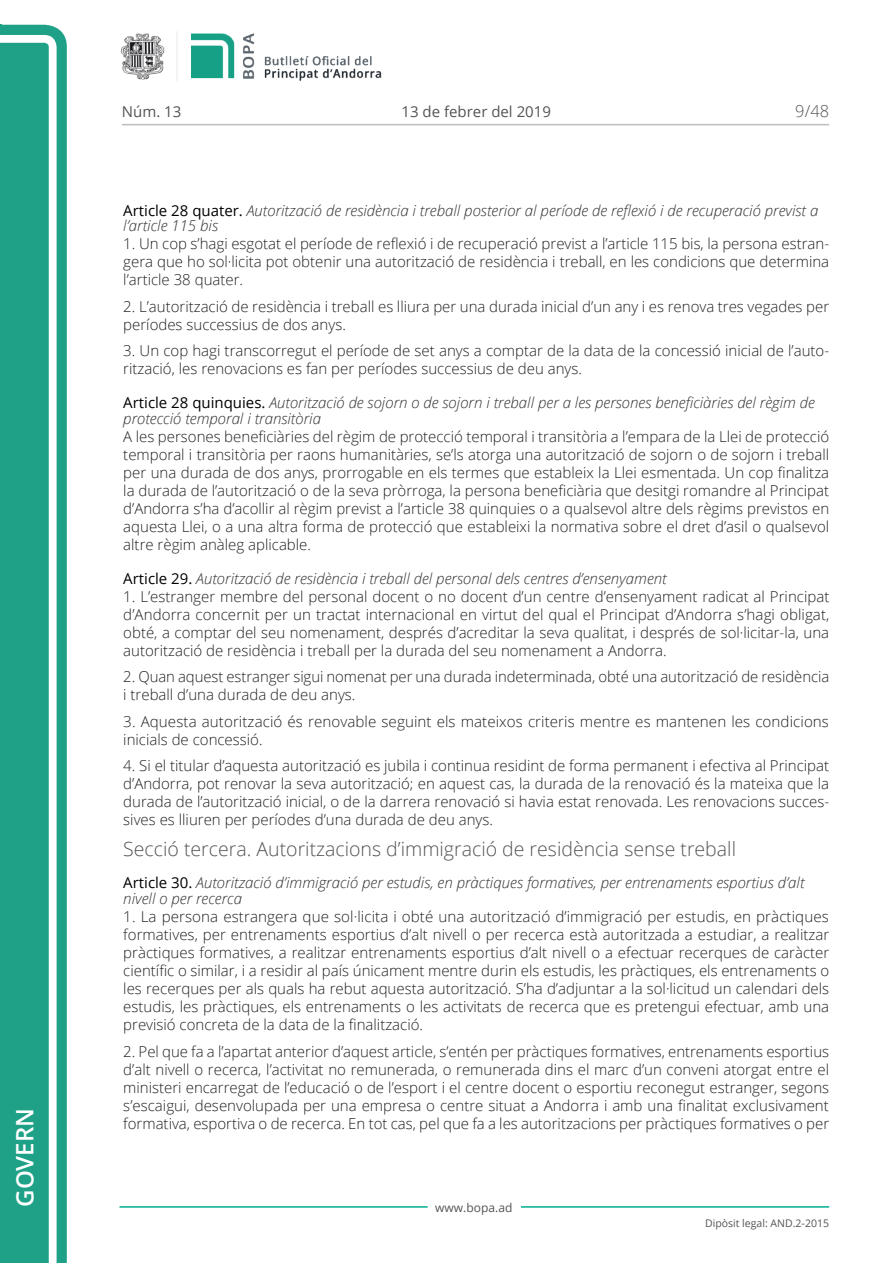
<style>
.page{position:relative;width:893px;height:1263px;background:#fff}
.page>*{position:absolute;margin:0;border:0;box-sizing:border-box;transform-origin:0 0}
.t1{font:600 24px "Open Sans";color:#fff}
.Titol_5{font:300 19.5px "Open Sans";color:#545454}
.t2{font:300 16.5px "Open Sans";color:#545454}
.Body_text{font:300 15px/18px "Open Sans";color:#231f20;text-align:justify}
.Titol_7{font:italic 300 15px/15.8px "Open Sans";color:#303030}
.t3{font:15px "Open Sans";color:#545454}
.t4{font:12px "Open Sans";color:#545454}
.t5{font:10.5px "Open Sans";color:#545454}
.s1{font-weight:400;font-style:normal;color:#000}
</style>
<div class="page">
<svg style="left:0;top:25px;width:67px;height:1238px;fill:#1ea187"></svg>
<div style="left:0;top:43px;width:49px;height:1220px;background:#1ea187"></div>
<img style="left:122px;top:32px;width:260px;height:49px">
<hr style="left:119px;top:1206px;width:309px;height:2px;background:#00ae91">
<hr style="left:521px;top:1206px;width:308px;height:2px;background:#00ae91">
<hr style="left:122px;top:124px;width:707px;height:1px;background:#bcbdc0">
<h1 class="t1" style="left:8px;top:1207px;width:100px;rotate:-90deg">Govern</h1>
<p class="t3" style="left:122px;top:102px;width:61px">Núm. 13</p>
<p class="t3" style="left:402px;top:102px;width:151px">13 de febrer del 2019</p>
<p class="t2" style="left:795px;top:100px;width:35px">9/48</p>
<p class="Titol_7" style="left:123px;top:202px;width:696px"><span class="s1">Article 28 quater.</span> Autorització de residència i treball posterior al període de reflexió i de recuperació previst a l’article 115 bis</p>
<p class="Body_text" style="left:123px;top:234px;width:707px">1. Un cop s’hagi esgotat el període de reflexió i de recuperació previst a l’article 115 bis, la persona estran&shy;gera que ho sol·licita pot obtenir una autorització de residència i treball, en les condicions que determina l’article 38 quater.</p>
<p class="Body_text" style="left:123px;top:297px;width:707px">2. L’autorització de residència i treball es lliura per una durada inicial d’un any i es renova tres vegades per períodes successius de dos anys.</p>
<p class="Body_text" style="left:123px;top:341px;width:707px">3. Un cop hagi transcorregut el període de set anys a comptar de la data de la concessió inicial de l’auto&shy;rització, les renovacions es fan per períodes successius de deu anys.</p>
<p class="Titol_7" style="left:123px;top:394px;width:693px"><span class="s1">Article 28 quinquies.</span> Autorització de sojorn o de sojorn i treball per a les persones beneficiàries del règim de protecció temporal i transitòria</p>
<p class="Body_text" style="left:123px;top:427px;width:707px">A les persones beneficiàries del règim de protecció temporal i transitòria a l’empara de la Llei de protecció temporal i transitòria per raons humanitàries, se’ls atorga una autorització de sojorn o de sojorn i treball per una durada de dos anys, prorrogable en els termes que estableix la Llei esmentada. Un cop finalitza la durada de l’autorització o de la seva pròrroga, la persona beneficiària que desitgi romandre al Principat d’Andorra s’ha d’acollir al règim previst a l’article 38 quinquies o a qualsevol altre dels règims previstos en aquesta Llei, o a una altra forma de protecció que estableixi la normativa sobre el dret d’asil o qualsevol altre règim anàleg aplicable.</p>
<p class="Titol_7" style="left:123px;top:570px;width:545px"><span class="s1">Article 29.</span> Autorització de residència i treball del personal dels centres d’ensenyament</p>
<p class="Body_text" style="left:123px;top:587px;width:708px">1. L’estranger membre del personal docent o no docent d’un centre d’ensenyament radicat al Principat d’Andorra concernit per un tractat internacional en virtut del qual el Principat d’Andorra s’hagi obligat, obté, a comptar del seu nomenament, després d’acreditar la seva qualitat, i després de sol·licitar-la, una autorització de residència i treball per la durada del seu nomenament a Andorra.</p>
<p class="Body_text" style="left:123px;top:667px;width:707px">2. Quan aquest estranger sigui nomenat per una durada indeterminada, obté una autorització de residència i treball d’una durada de deu anys.</p>
<p class="Body_text" style="left:123px;top:712px;width:707px">3. Aquesta autorització és renovable seguint els mateixos criteris mentre es mantenen les condicions inicials de concessió.</p>
<p class="Body_text" style="left:123px;top:756px;width:707px">4. Si el titular d’aquesta autorització es jubila i continua residint de forma permanent i efectiva al Principat d’Andorra, pot renovar la seva autorització; en aquest cas, la durada de la renovació és la mateixa que la durada de l’autorització inicial, o de la darrera renovació si havia estat renovada. Les renovacions succes&shy;sives es lliuren per períodes d’una durada de deu anys.</p>
<p class="Titol_5" style="left:123px;top:836px;width:614px">Secció tercera. Autoritzacions d’immigració de residència sense treball</p>
<p class="Titol_7" style="left:123px;top:875px;width:683px"><span class="s1">Article 30.</span> Autorització d’immigració per estudis, en pràctiques formatives, per entrenaments esportius d’alt nivell o per recerca</p>
<p class="Body_text" style="left:123px;top:907px;width:708px">1. La persona estrangera que sol·licita i obté una autorització d’immigració per estudis, en pràctiques formatives, per entrenaments esportius d’alt nivell o per recerca està autoritzada a estudiar, a realitzar pràctiques formatives, a realitzar entrenaments esportius d’alt nivell o a efectuar recerques de caràcter científic o similar, i a residir al país únicament mentre durin els estudis, les pràctiques, els entrenaments o les recerques per als quals ha rebut aquesta autorització. S’ha d’adjuntar a la sol·licitud un calendari dels estudis, les pràctiques, els entrenaments o les activitats de recerca que es pretengui efectuar, amb una previsió concreta de la data de la finalització.</p>
<p class="Body_text" style="left:123px;top:1042px;width:707px">2. Pel que fa a l’apartat anterior d’aquest article, s’entén per pràctiques formatives, entrenaments esportius d’alt nivell o recerca, l’activitat no remunerada, o remunerada dins el marc d’un conveni atorgat entre el ministeri encarregat de l’educació o de l’esport i el centre docent o esportiu reconegut estranger, segons s’escaigui, desenvolupada per una empresa o centre situat a Andorra i amb una finalitat exclusivament formativa, esportiva o de recerca. En tot cas, pel que fa a les autoritzacions per pràctiques formatives o per</p>
<p class="t4" style="left:435px;top:1199px;width:79px">www.bopa.ad</p>
<p class="t5" style="left:705px;top:1216px;width:125px">Dipòsit legal: AND.2-2015</p>
</div>
